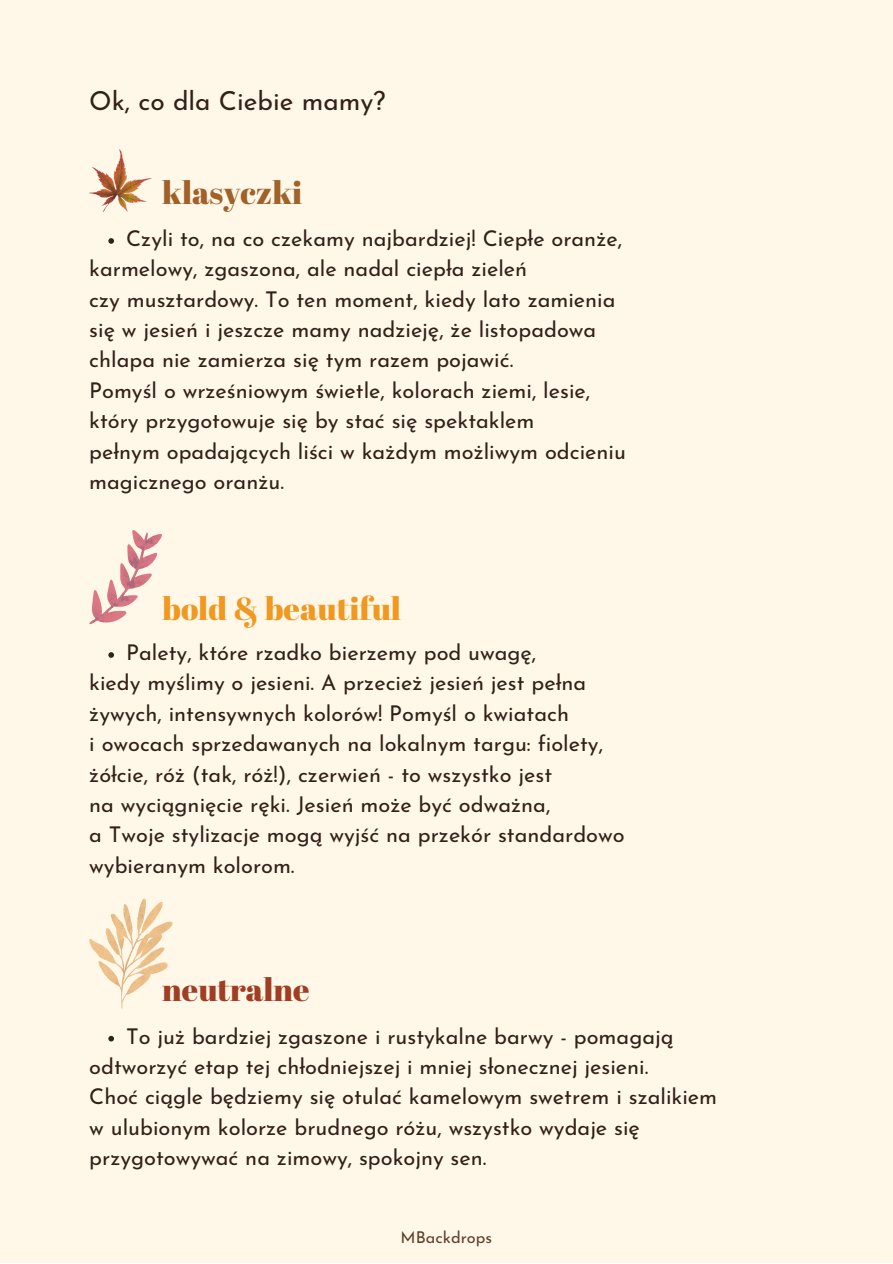
<style>
.page{position:relative;width:893px;height:1264px;background:#fff}
.page>*{position:absolute;margin:0;border:0;box-sizing:border-box;transform-origin:0 0}
.t1{font:31.8px "Abril Fatface";color:#f19820}
.t2{font:31.8px "Abril Fatface";color:#a06228}
.t3{font:31.8px "Abril Fatface";color:#a03e23}
.t4{font:26.25px "Josefin Sans";color:#332018}
.t5{font:21.75px "Josefin Sans";color:#332018}
.t6{font:16.35px "Josefin Sans";color:#5f402c}
</style>
<div class="page">
<div style="left:0;top:0;width:892px;height:1262px;background:#fff8e9"></div>
<svg style="left:89px;top:530px;width:73px;height:94px"></svg>
<svg style="left:89px;top:898px;width:83px;height:110px"></svg>
<img style="left:89px;top:149px;width:62px;height:62px">
<svg style="left:108px;top:238px;width:6px;height:6px"></svg>
<svg style="left:108px;top:652px;width:6px;height:5px"></svg>
<svg style="left:108px;top:1035px;width:6px;height:6px"></svg>
<p class="t4" style="left:89px;top:91px;width:297px">Ok, co dla Ciebie mamy?</p>
<p class="t2" style="left:162px;top:170px;width:141px">klasyczki</p>
<p class="t5" style="left:126px;top:230px;width:497px">Czyli to, na co czekamy najbardziej! Ciepłe oranże,</p>
<p class="t5" style="left:89px;top:260px;width:439px">karmelowy, zgaszona, ale nadal ciepła zieleń</p>
<p class="t5" style="left:89px;top:290px;width:528px">czy musztardowy. To ten moment, kiedy lato zamienia</p>
<p class="t5" style="left:89px;top:321px;width:508px">się w jesień i jeszcze mamy nadzieję, że listopadowa</p>
<p class="t5" style="left:89px;top:351px;width:425px">chlapa nie zamierza się tym razem pojawić.</p>
<p class="t5" style="left:89px;top:381px;width:502px">Pomyśl o wrześniowym świetle, kolorach ziemi, lesie,</p>
<p class="t5" style="left:89px;top:412px;width:447px">który przygotowuje się by stać się spektaklem</p>
<p class="t5" style="left:89px;top:442px;width:538px">pełnym opadających liści w każdym możliwym odcieniu</p>
<p class="t5" style="left:89px;top:472px;width:196px">magicznego oranżu.</p>
<p class="t1" style="left:162px;top:586px;width:240px">bold &amp; beautiful</p>
<p class="t5" style="left:126px;top:643px;width:411px">Palety, które rzadko bierzemy pod uwagę,</p>
<p class="t5" style="left:89px;top:674px;width:498px">kiedy myślimy o jesieni. A przecież jesień jest pełna</p>
<p class="t5" style="left:89px;top:704px;width:481px">żywych, intensywnych kolorów! Pomyśl o kwiatach</p>
<p class="t5" style="left:89px;top:734px;width:515px">i owocach sprzedawanych na lokalnym targu: fiolety,</p>
<p class="t5" style="left:89px;top:765px;width:464px">żółcie, róż (tak, róż!), czerwień - to wszystko jest</p>
<p class="t5" style="left:89px;top:795px;width:462px">na wyciągnięcie ręki. Jesień może być odważna,</p>
<p class="t5" style="left:89px;top:826px;width:537px">a Twoje stylizacje mogą wyjść na przekór standardowo</p>
<p class="t5" style="left:89px;top:856px;width:207px">wybieranym kolorom.</p>
<p class="t3" style="left:162px;top:967px;width:149px">neutralne</p>
<p class="t5" style="left:126px;top:1027px;width:549px">To już bardziej zgaszone i rustykalne barwy - pomagają</p>
<p class="t5" style="left:89px;top:1057px;width:560px">odtworzyć etap tej chłodniejszej i mniej słonecznej jesieni.</p>
<p class="t5" style="left:89px;top:1088px;width:629px">Choć ciągle będziemy się otulać kamelowym swetrem i szalikiem</p>
<p class="t5" style="left:89px;top:1118px;width:552px">w ulubionym kolorze brudnego różu, wszystko wydaje się</p>
<p class="t5" style="left:89px;top:1148px;width:398px">przygotowywać na zimowy, spokojny sen.</p>
<p class="t6" style="left:400px;top:1230px;width:93px">MBackdrops</p>
</div>
